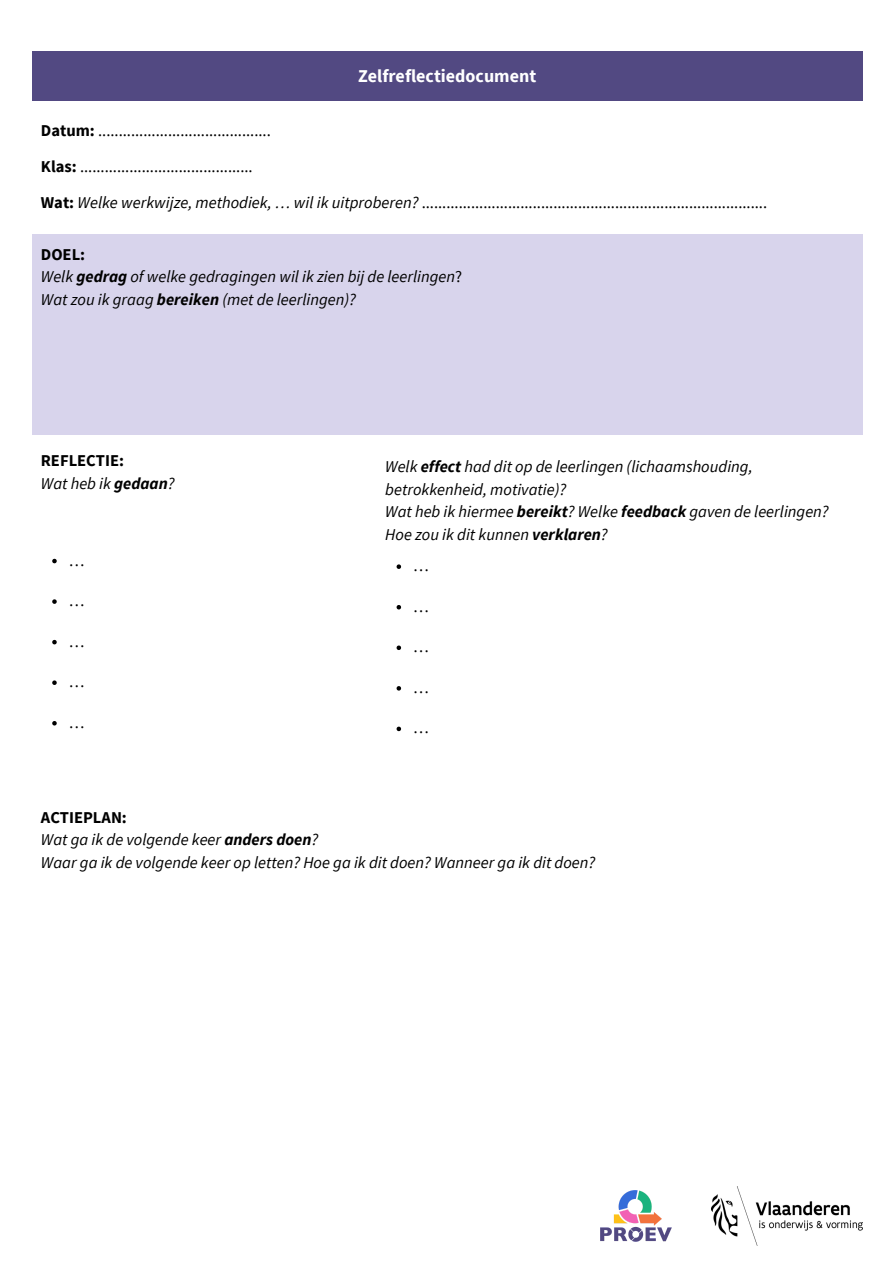
<style>
.page{position:relative;width:894px;height:1264px;background:#fff}
.page>*{position:absolute;margin:0;border:0;box-sizing:border-box;transform-origin:0 0}
.t1{font:700 18px "Source Sans Pro";color:#fff}
.t2{font:italic 16.5px/22.5px "Source Sans Pro";color:#000}
.t3{font:16.5px "Source Sans Pro";color:#000}
.t4{font:700 16.5px "Source Sans Pro";color:#000}
.s1{font-weight:700}
.s2{font-style:italic}
.s3{font-style:normal}
</style>
<div class="page">
<img style="left:711px;top:1186px;width:151px;height:59px">
<div style="left:32px;top:52px;width:830px;height:49px;background:#524982"></div>
<div style="left:32px;top:234px;width:830px;height:200px;background:#d8d4ec"></div>
<svg style="left:52px;top:559px;width:5px;height:4px"></svg>
<svg style="left:52px;top:599px;width:5px;height:5px"></svg>
<svg style="left:52px;top:640px;width:5px;height:4px"></svg>
<svg style="left:52px;top:680px;width:5px;height:5px"></svg>
<svg style="left:52px;top:721px;width:5px;height:4px"></svg>
<svg style="left:396px;top:564px;width:5px;height:5px"></svg>
<svg style="left:396px;top:605px;width:5px;height:4px"></svg>
<svg style="left:396px;top:645px;width:5px;height:5px"></svg>
<svg style="left:396px;top:686px;width:5px;height:4px"></svg>
<svg style="left:396px;top:726px;width:5px;height:5px"></svg>
<img style="left:600px;top:1190px;width:72px;height:52px">
<p class="t1" style="left:358px;top:64px;width:180px">Zelfreflectiedocument</p>
<p class="t3" style="left:41px;top:120px;width:231px"><span class="s1">Datum:</span> ..........................................</p>
<p class="t3" style="left:41px;top:156px;width:213px"><span class="s1">Klas:</span> ..........................................</p>
<p class="t3" style="left:41px;top:192px;width:727px"><span class="s1">Wat:</span> <span class="s2">Welke werkwijze, methodiek, … wil ik uitproberen?</span> ....................................................................................</p>
<p class="t4" style="left:41px;top:243px;width:46px">DOEL:</p>
<p class="t2" style="left:41px;top:265px;width:422px">Welk <span class="s1">gedrag</span> of welke gedragingen wil ik zien bij de leerlingen<span class="s3">?</span></p>
<p class="t2" style="left:41px;top:288px;width:316px">Wat zou ik graag <span class="s1">bereiken</span> (met de leerlingen)?</p>
<p class="t4" style="left:41px;top:450px;width:85px">REFLECTIE:</p>
<p class="t2" style="left:41px;top:472px;width:135px">Wat heb ik <span class="s1">gedaan</span>?</p>
<p class="t3" style="left:69px;top:549px;width:17px">…</p>
<p class="t3" style="left:69px;top:590px;width:17px">…</p>
<p class="t3" style="left:69px;top:630px;width:17px">…</p>
<p class="t3" style="left:69px;top:671px;width:17px">…</p>
<p class="t3" style="left:69px;top:711px;width:17px">…</p>
<p class="t2" style="left:385px;top:455px;width:369px">Welk <span class="s1">effect</span> had dit op de leerlingen (lichaamshouding, betrokkenheid, motivatie)?</p>
<p class="t2" style="left:385px;top:500px;width:445px">Wat heb ik hiermee <span class="s1">bereikt</span>? Welke <span class="s1">feedback</span> gaven de leerlingen?<br>Hoe zou ik dit kunnen <span class="s1">verklaren</span>?</p>
<p class="t3" style="left:413px;top:555px;width:17px">…</p>
<p class="t3" style="left:413px;top:595px;width:17px">…</p>
<p class="t3" style="left:413px;top:636px;width:17px">…</p>
<p class="t3" style="left:413px;top:676px;width:17px">…</p>
<p class="t3" style="left:413px;top:717px;width:17px">…</p>
<p class="t4" style="left:41px;top:806px;width:88px">ACTIEPLAN:</p>
<p class="t2" style="left:41px;top:828px;width:279px">Wat ga ik de volgende keer <span class="s1">anders doen</span>?</p>
<p class="t2" style="left:41px;top:850px;width:556px">Waar ga ik de volgende keer op letten? Hoe ga ik dit doen? Wanneer ga ik dit doen?</p>
</div>
